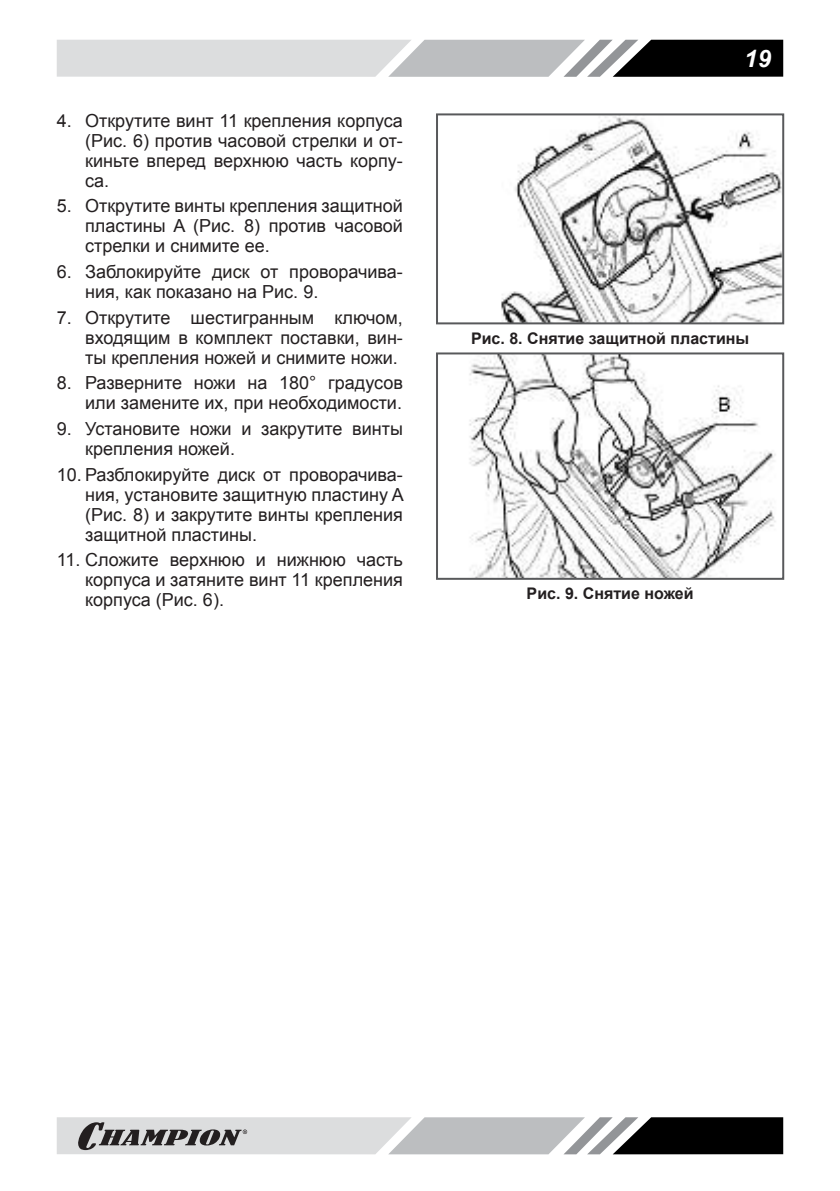
<style>
.page{position:relative;width:840px;height:1191px;background:#fff}
.page>*{position:absolute;margin:0;border:0;box-sizing:border-box;transform-origin:0 0}
.t1{font:italic 700 24px "Arial";color:#fff}
.t2{font:18px/20px "Arial";color:#231f20;text-align:justify}
.t3{font:700 16px "Arial";color:#231f20}
</style>
<div class="page">
<svg style="left:57px;top:40px;width:725px;height:37px"></svg>
<svg style="left:57px;top:1117px;width:725px;height:37px"></svg>
<img style="left:501px;top:116px;width:279px;height:205px">
<div style="left:436px;top:113px;width:347px;height:211px;border:2px solid #58595b"></div>
<img style="left:469px;top:355px;width:307px;height:222px">
<div style="left:436px;top:352px;width:347px;height:228px;border:2px solid #58595b"></div>
<p class="t2" style="left:85px;top:110px;width:319px;text-indent:-28px">4. Открутите винт 11 крепления корпуса (Рис. 6) против часовой стрелки и от&shy;киньте вперед верхнюю часть корпу&shy;са.</p>
<p class="t2" style="left:85px;top:196px;width:319px;text-indent:-28px">5. Открутите винты крепления защитной пластины A (Рис. 8) против часовой стрелки и снимите ее.</p>
<p class="t2" style="left:85px;top:262px;width:319px;text-indent:-28px">6. Заблокируйте диск от проворачива&shy;ния, как показано на Рис. 9.</p>
<p class="t2" style="left:85px;top:307px;width:319px;text-indent:-28px">7. Открутите шестигранным ключом, входящим в комплект поставки, вин&shy;ты крепления ножей и снимите ножи.</p>
<p class="t2" style="left:57px;top:373px;width:347px;text-align:right">8. Разверните ножи на 180° градусов или замените их, при необходимости.</p>
<p class="t2" style="left:85px;top:419px;width:319px;text-indent:-28px">9. Установите ножи и закрутите винты крепления ножей.</p>
<p class="t2" style="left:85px;top:464px;width:320px;text-indent:-28px">10. Разблокируйте диск от проворачива&shy;ния, установите защитную пластину A (Рис. 8) и закрутите винты крепления защитной пластины.</p>
<p class="t2" style="left:85px;top:550px;width:319px;text-indent:-28px">11. Сложите верхнюю и нижнюю часть корпуса и затяните винт 11 крепления корпуса (Рис. 6).</p>
<h1 class="t1" style="left:743px;top:44px;width:28px">19</h1>
<p class="t3" style="left:471px;top:327px;width:279px">Рис. 8. Снятие защитной пластины</p>
<p class="t3" style="left:526px;top:583px;width:168px">Рис. 9. Снятие ножей</p>
</div>
